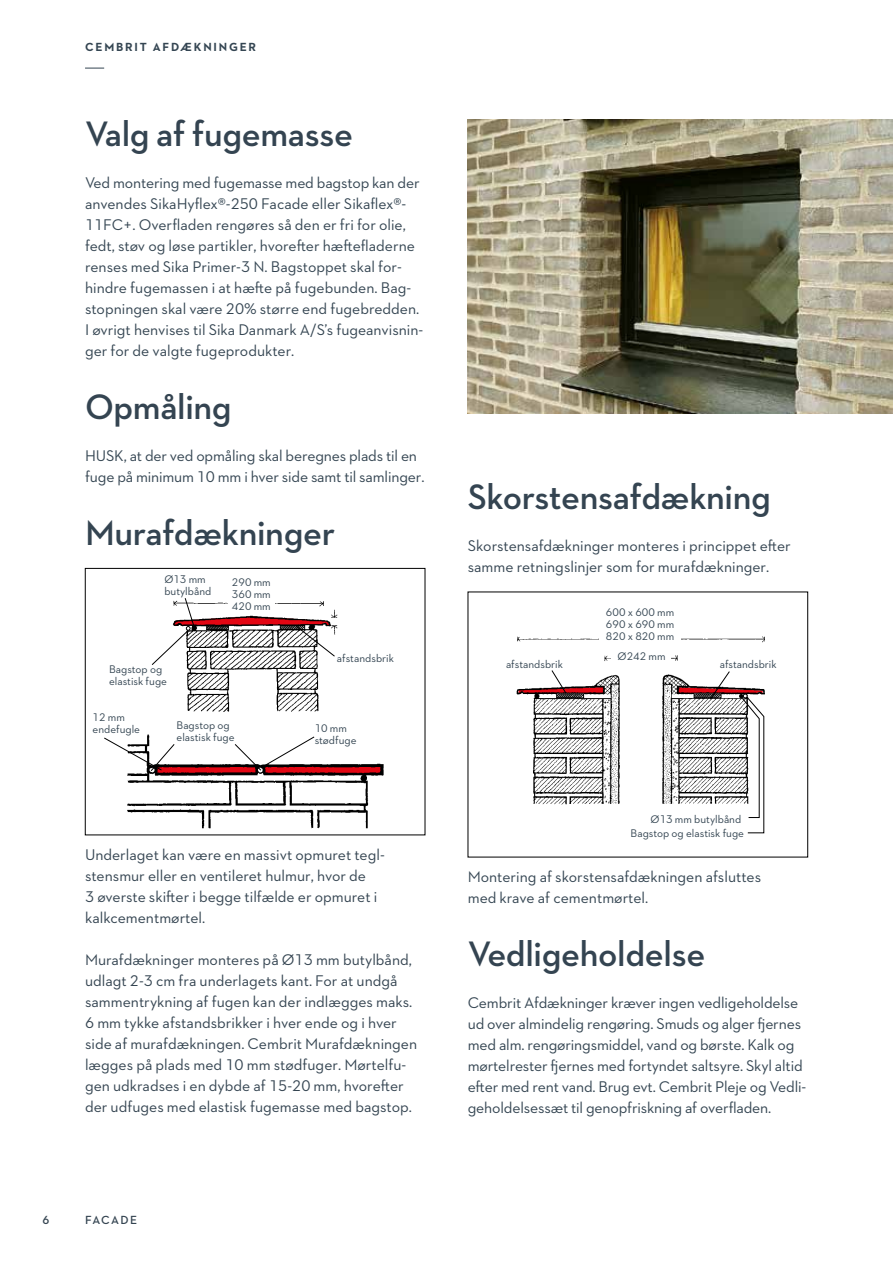
<style>
.page{position:relative;width:893px;height:1263px;background:#fff}
.page>*{position:absolute;margin:0;border:0;box-sizing:border-box;transform-origin:0 0}
.t1{font:600 36px "Neutraface 2 Text";letter-spacing:-.01em;color:#344451}
.t2{font:15.75px/21px "Neutraface 2 Text";letter-spacing:-.01em;color:#344552}
.t3{font:15.75px/21px "Neutraface 2 Text";color:#344451}
.t4{font:700 12px "Neutraface 2 Text";letter-spacing:.15em;color:#344552}
.t5{font:600 12px "Neutraface 2 Text";letter-spacing:.1em;color:#344451}
.t6{font:11.25px/12px "Neutraface 2 Text";color:#344552}
</style>
<div class="page">
<svg style="left:85px;top:68px;width:19px;height:1px"></svg>
<div style="left:85px;top:568px;width:340px;height:267px;border:1px solid #000"></div>
<img style="left:121px;top:734px;width:272px;height:102px">
<svg style="left:234px;top:736px;width:148px;height:38px"></svg>
<svg style="left:104px;top:737px;width:71px;height:34px"></svg>
<img style="left:186px;top:665px;width:133px;height:47px">
<svg style="left:151px;top:598px;width:184px;height:67px"></svg>
<div style="left:228px;top:574px;width:46px;height:38px;background:#fff"></div>
<img style="left:468px;top:119px;width:425px;height:295px">
<img style="left:516px;top:636px;width:249px;height:182px">
<div style="left:600px;top:608px;width:81px;height:38px;background:#fff"></div>
<svg style="left:604px;top:694px;width:7px;height:4px"></svg>
<svg style="left:672px;top:694px;width:6px;height:4px"></svg>
<svg style="left:519px;top:670px;width:85px;height:29px"></svg>
<svg style="left:678px;top:671px;width:86px;height:162px"></svg>
<div style="left:612px;top:647px;width:59px;height:20px;background:#fff"></div>
<p class="t4" style="left:85px;top:39px;width:173px">CEMBRIT AFDÆKNINGER</p>
<h1 class="t1" style="left:85px;top:111px;width:269px">Valg af fugemasse</h1>
<p class="t2" style="left:85px;top:172px;width:340px">Ved montering med fugemasse med bagstop kan der anvendes SikaHyflex®-250 Facade eller Sikaflex®- 11FC+. Overfladen rengøres så den er fri for olie, fedt, støv og løse partikler, hvorefter hæftefladerne renses med Sika Primer-3 N. Bagstoppet skal for&shy;hindre fugemassen i at hæfte på fugebunden. Bag&shy;stopningen skal være 20% større end fugebredden.<br>I øvrigt henvises til Sika Danmark A/S’s fugeanvisnin&shy;ger for de valgte fugeprodukter.</p>
<h1 class="t1" style="left:85px;top:384px;width:148px">Opmåling</h1>
<p class="t2" style="left:85px;top:445px;width:341px">HUSK, at der ved opmåling skal beregnes plads til en fuge på minimum 10 mm i hver side samt til samlinger.</p>
<h1 class="t1" style="left:85px;top:510px;width:252px">Murafdækninger</h1>
<p class="t6" style="left:164px;top:573px;width:49px">Ø13 mm butylbånd</p>
<p class="t6" style="left:232px;top:576px;width:40px;text-align:justify">290 mm 360 mm 420 mm</p>
<p class="t6" style="left:109px;top:663px;width:59px">Bagstop og elastisk fuge</p>
<p class="t6" style="left:337px;top:652px;width:58px">afstandsbrik</p>
<p class="t6" style="left:93px;top:711px;width:49px">12 mm endefugle</p>
<p class="t6" style="left:177px;top:718px;width:59px">Bagstop og elastisk fuge</p>
<p class="t6" style="left:315px;top:722px;width:43px">10 mm stødfuge</p>
<p class="t3" style="left:85px;top:844px;width:301px">Underlaget kan være en massivt opmuret tegl&shy;stensmur eller en ventileret hulmur, hvor de<br>3 øverste skifter i begge tilfælde er opmuret i kalkcementmørtel.</p>
<p class="t3" style="left:85px;top:949px;width:334px">Murafdækninger monteres på Ø13 mm butylbånd, udlagt 2-3 cm fra underlagets kant. For at undgå sammentrykning af fugen kan der indlægges maks.<br>6 mm tykke afstandsbrikker i hver ende og i hver side af murafdækningen. Cembrit Murafdækningen lægges på plads med 10 mm stødfuger. Mørtelfu&shy;gen udkradses i en dybde af 15-20 mm, hvorefter der udfuges med elastisk fugemasse med bagstop.</p>
<p class="t5" style="left:43px;top:1213px;width:8px">6</p>
<p class="t5" style="left:85px;top:1213px;width:54px">FACADE</p>
<h1 class="t1" style="left:468px;top:474px;width:305px">Skorstensafdækning</h1>
<p class="t3" style="left:468px;top:534px;width:325px">Skorstensafdækninger monteres i princippet efter samme retningslinjer som for murafdækninger.</p>
<p class="t6" style="left:606px;top:606px;width:70px;text-align:justify">600 x 600 mm 690 x 690 mm 820 x 820 mm</p>
<p class="t6" style="left:618px;top:650px;width:49px">Ø242 mm</p>
<p class="t6" style="left:506px;top:658px;width:58px">afstandsbrik</p>
<p class="t6" style="left:720px;top:658px;width:58px">afstandsbrik</p>
<p class="t6" style="left:631px;top:811px;width:115px;line-height:14.1px;text-align:right">Ø13 mm butylbånd<br>Bagstop og elastisk fuge</p>
<p class="t2" style="left:468px;top:866px;width:295px">Montering af skorstensafdækningen afsluttes med krave af cementmørtel.</p>
<h1 class="t1" style="left:468px;top:931px;width:239px">Vedligeholdelse</h1>
<p class="t2" style="left:468px;top:992px;width:340px">Cembrit Afdækninger kræver ingen vedligeholdelse ud over almindelig rengøring. Smuds og alger fjernes med alm. rengøringsmiddel, vand og børste. Kalk og mørtelrester fjernes med fortyndet saltsyre. Skyl altid efter med rent vand. Brug evt. Cembrit Pleje og Vedli&shy;geholdelsessæt til genopfriskning af overfladen.</p>
</div>
